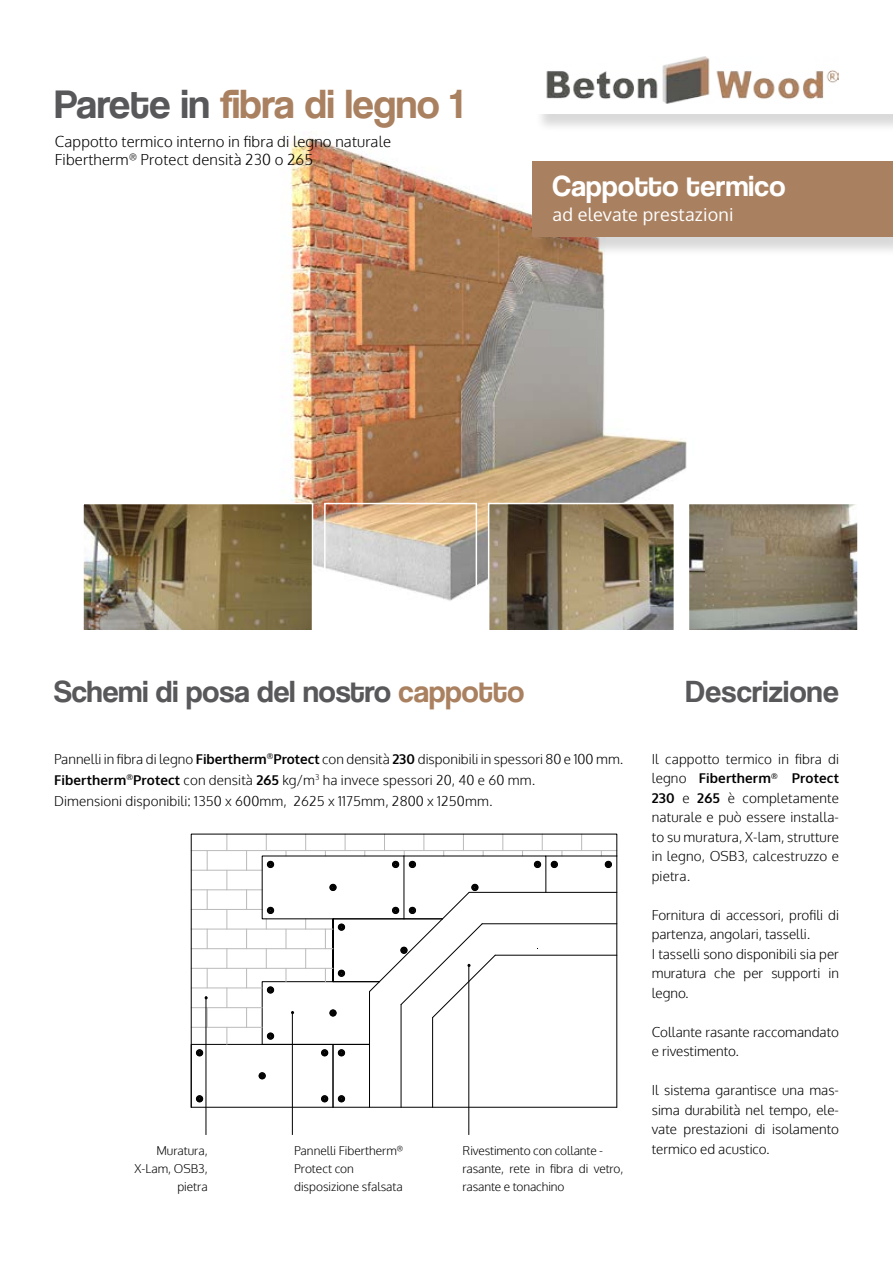
<style>
.page{position:relative;width:893px;height:1263px;background:#fff}
.page>*{position:absolute;margin:0;border:0;box-sizing:border-box;transform-origin:0 0}
.t1{font:42px "Coolvetica Rg";color:#aa8160}
.t2{font:31.5px "Coolvetica Rg";color:#58585b}
.t3{font:30px "Coolvetica Rg";letter-spacing:.01em;color:#fff}
.t4{font:18px "Oxygen";letter-spacing:.01em;color:#fff}
.t5{font:300 15px/18px "Oxygen";letter-spacing:.01em;color:#000}
.t6{font:300 13.5px/19.5px "Oxygen";color:#000}
.t7{font:300 12px/18px "Oxygen";letter-spacing:-.005em;color:#000}
.s1{color:#58585b}
.s2{color:#aa8160}
.s3{font-weight:700}
</style>
<div class="page">
<svg style="left:191px;top:833px;width:426px;height:275px"></svg>
<div style="left:605px;top:861px;width:7px;height:7px;border:1px solid #000;border-radius:50%"></div>
<svg style="left:601px;top:850px;width:10px;height:17px"></svg>
<div style="left:196px;top:1049px;width:7px;height:7px;border:1px solid #000;border-radius:50%"></div>
<svg style="left:197px;top:1050px;width:5px;height:6px"></svg>
<div style="left:196px;top:1095px;width:7px;height:7px;border:1px solid #000;border-radius:50%"></div>
<svg style="left:197px;top:1096px;width:5px;height:6px"></svg>
<img style="left:281px;top:137px;width:511px;height:449px">
<div style="left:535px;top:164px;width:358px;height:92px;background:#000;opacity:.15"></div>
<div style="left:533px;top:162px;width:360px;height:75px;background:#aa8160"></div>
<div style="left:535px;top:52px;width:358px;height:81px;background:#000;opacity:.15"></div>
<div style="left:533px;top:49px;width:360px;height:64px;background:#fff"></div>
<img style="left:546px;top:57px;width:293px;height:46px">
<svg style="left:687px;top:502px;width:171px;height:128px;background:#8d8574"></svg>
<svg style="left:323px;top:502px;width:155px;height:99px"></svg>
<img style="left:83px;top:502px;width:231px;height:128px">
<img style="left:487px;top:502px;width:189px;height:128px">
<hr style="left:206px;top:996px;width:1px;height:139px;background:#000">
<hr style="left:292px;top:1011px;width:1px;height:124px;background:#000">
<hr style="left:469px;top:964px;width:1px;height:171px;background:#000">
<svg style="left:259px;top:834px;width:304px;height:274px"></svg>
<h1 class="t1" style="left:55px;top:80px;width:409px"><span class="s1">Parete in</span> fibra di legno 1</h1>
<p class="t5" style="left:55px;top:133px;width:338px">Cappotto termico interno in fibra di legno naturale<br>Fibertherm<sup>®</sup> Protect densità 230 o 265</p>
<h3 class="t3" style="left:553px;top:169px;width:234px">Cappotto termico</h3>
<h3 class="t4" style="left:553px;top:202px;width:182px">ad elevate prestazioni</h3>
<h2 class="t2" style="left:54px;top:673px;width:472px">Schemi di posa del nostro <span class="s2">cappotto</span></h2>
<h2 class="t2" style="left:686px;top:673px;width:155px">Descrizione</h2>
<p class="t6" style="left:54px;top:749px;width:571px;line-height:21px">Pannelli in fibra di legno <span class="s3">Fibertherm</span><sup>®</sup><span class="s3">Protect</span> con densità <span class="s3">230</span> disponibili in spessori 80 e 100 mm.<br><span class="s3">Fibertherm</span><sup>®</sup><span class="s3">Protect</span> con densità <span class="s3">265</span> kg/m<sup>3</sup> ha invece spessori 20, 40 e 60 mm.<br>Dimensioni disponibili: 1350 x 600mm, 2625 x 1175mm, 2800 x 1250mm.</p>
<p class="t7" style="left:294px;top:1142px;width:111px">Pannelli Fibertherm<sup>®<br></sup>Protect con disposizione sfalsata</p>
<p class="t7" style="left:135px;top:1142px;width:75px;text-align:right">Muratura,<br>X-Lam, OSB3, pietra</p>
<p class="t7" style="left:463px;top:1142px;width:162px">Rivestimento con collante - rasante, rete in fibra di vetro, rasante e tonachino</p>
<p class="t6" style="left:652px;top:749px;width:189px;text-align:justify">Il cappotto termico in fibra di legno <span class="s3">Fibertherm</span><sup>®</sup> <span class="s3">Protect 230</span> e <span class="s3">265</span> è completamente naturale e può essere installa&shy;to su muratura, X-lam, strutture in legno, OSB3, calcestruzzo e pietra.</p>
<p class="t6" style="left:652px;top:905px;width:189px">Fornitura di accessori, profili di partenza, angolari, tasselli.<br>I tasselli sono disponibili sia per muratura che per supporti in legno.</p>
<p class="t6" style="left:652px;top:1022px;width:189px">Collante rasante raccomandato e rivestimento.</p>
<p class="t6" style="left:652px;top:1081px;width:189px;text-align:justify">Il sistema garantisce una mas&shy;sima durabilità nel tempo, ele&shy;vate prestazioni di isolamento termico ed acustico.</p>
</div>
